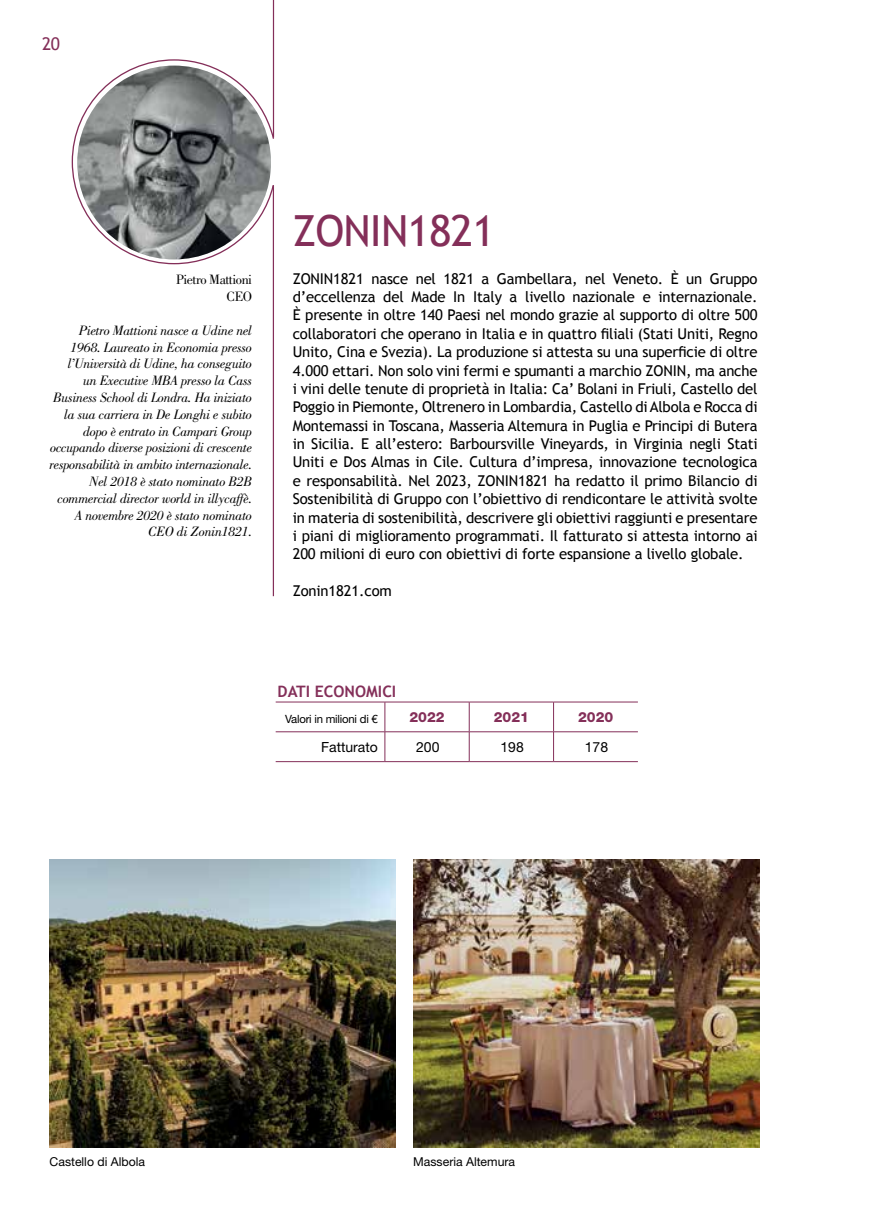
<style>
.page{position:relative;width:893px;height:1216px;background:#fff}
.page>*{position:absolute;margin:0;border:0;box-sizing:border-box;transform-origin:0 0}
.t1{font:42.88px "Trebuchet MS";letter-spacing:-.02em;color:#842f59}
.t2{font:17.5px "Trebuchet MS";color:#842f59}
.t3{font:700 15.75px "Trebuchet MS";color:#842f59}
.t4{font:14.88px/18.4px "Trebuchet MS";letter-spacing:-.01em;color:#000;text-align:justify}
.t5{font:italic 14px/16.8px "Bodoni Std";letter-spacing:-.02em;color:#000;text-align:right}
.t6{font:14px "Helvetica Neue LT Std";color:#000}
.t7{font:14px/16.8px "Bodoni Std";letter-spacing:-.03em;color:#000;text-align:right}
.t8{font:800 14px "Helvetica Neue LT Std";color:#842f59}
.t9{font:12.25px "Helvetica Neue LT Std";color:#000}
.t10{font:11.38px "Helvetica Neue LT Std";letter-spacing:-.02em;color:#000}
</style>
<div class="page">
<svg style="left:71px;top:59px;width:204px;height:206px"></svg>
<hr style="left:273px;top:185px;width:1px;height:411px;background:#842f59">
<hr style="left:273px;top:0;width:1px;height:137px;background:#842f59">
<img style="left:77px;top:66px;width:194px;height:193px;border-radius:97px">
<hr style="left:276px;top:701px;width:109px;height:1px;background:#842f59">
<hr style="left:385px;top:701px;width:84px;height:1px;background:#842f59">
<hr style="left:469px;top:701px;width:85px;height:1px;background:#842f59">
<hr style="left:554px;top:701px;width:84px;height:1px;background:#842f59">
<hr style="left:276px;top:731px;width:109px;height:1px;background:#842f59">
<svg style="left:385px;top:702px;width:1px;height:59px"></svg>
<hr style="left:385px;top:731px;width:84px;height:1px;background:#842f59">
<svg style="left:469px;top:702px;width:1px;height:59px"></svg>
<hr style="left:469px;top:731px;width:85px;height:1px;background:#842f59">
<svg style="left:553px;top:702px;width:1px;height:59px"></svg>
<hr style="left:554px;top:731px;width:84px;height:1px;background:#842f59">
<hr style="left:276px;top:761px;width:109px;height:1px;background:#842f59">
<hr style="left:385px;top:761px;width:84px;height:1px;background:#842f59">
<hr style="left:469px;top:761px;width:85px;height:1px;background:#842f59">
<hr style="left:554px;top:761px;width:84px;height:1px;background:#842f59">
<img style="left:50px;top:859px;width:345px;height:288px">
<img style="left:413px;top:859px;width:346px;height:288px">
<p class="t2" style="left:42px;top:34px;width:19px">20</p>
<p class="t7" style="left:176px;top:271px;width:78px">Pietro Mattioni<br>CEO</p>
<p class="t5" style="left:50px;top:322px;width:204px">Pietro Mattioni nasce a Udine nel 1968. Laureato in Economia presso l’Università di Udine, ha conseguito<br>un Executive MBA presso la Cass Business School di Londra. Ha iniziato la sua carriera in De Longhi e subito dopo è entrato in Campari Group occupando diverse posizioni di crescente responsabilità in ambito internazionale.<br>Nel 2018 è stato nominato B2B commercial director world in illycaffè.<br>A novembre 2020 è stato nominato CEO di Zonin1821.</p>
<h1 class="t1" style="left:293px;top:206px;width:204px">ZONIN1821</h1>
<p class="t4" style="left:293px;top:269px;width:466px">ZONIN1821 nasce nel 1821 a Gambellara, nel Veneto. È un Gruppo d’eccellenza del Made In Italy a livello nazionale e internazionale.<br>È presente in oltre 140 Paesi nel mondo grazie al supporto di oltre 500 collaboratori che operano in Italia e in quattro filiali (Stati Uniti, Regno Unito, Cina e Svezia). La produzione si attesta su una superficie di oltre 4.000 ettari. Non solo vini fermi e spumanti a marchio ZONIN, ma anche i vini delle tenute di proprietà in Italia: Ca’ Bolani in Friuli, Castello del Poggio in Piemonte, Oltrenero in Lombardia, Castello di Albola e Rocca di Montemassi in Toscana, Masseria Altemura in Puglia e Principi di Butera in Sicilia. E all’estero: Barboursville Vineyards, in Virginia negli Stati Uniti e Dos Almas in Cile. Cultura d’impresa, innovazione tecnologica e responsabilità. Nel 2023, ZONIN1821 ha redatto il primo Bilancio di Sostenibilità di Gruppo con l’obiettivo di rendicontare le attività svolte in materia di sostenibilità, descrivere gli obiettivi raggiunti e presentare i piani di miglioramento programmati. Il fatturato si attesta intorno ai 200 milioni di euro con obiettivi di forte espansione a livello globale.</p>
<p class="t4" style="left:293px;top:582px;width:101px">Zonin1821.com</p>
<p class="t3" style="left:278px;top:681px;width:120px">DATI ECONOMICI</p>
<p class="t10" style="left:285px;top:711px;width:94px">Valori in milioni di €</p>
<p class="t8" style="left:409px;top:708px;width:37px">2022</p>
<p class="t8" style="left:494px;top:708px;width:37px">2021</p>
<p class="t8" style="left:578px;top:708px;width:37px">2020</p>
<p class="t6" style="left:321px;top:738px;width:58px">Fatturato</p>
<p class="t6" style="left:416px;top:738px;width:25px">200</p>
<p class="t6" style="left:500px;top:738px;width:25px">198</p>
<p class="t6" style="left:585px;top:738px;width:25px">178</p>
<p class="t9" style="left:50px;top:1154px;width:97px">Castello di Albola</p>
<p class="t9" style="left:413px;top:1154px;width:103px">Masseria Altemura</p>
</div>
